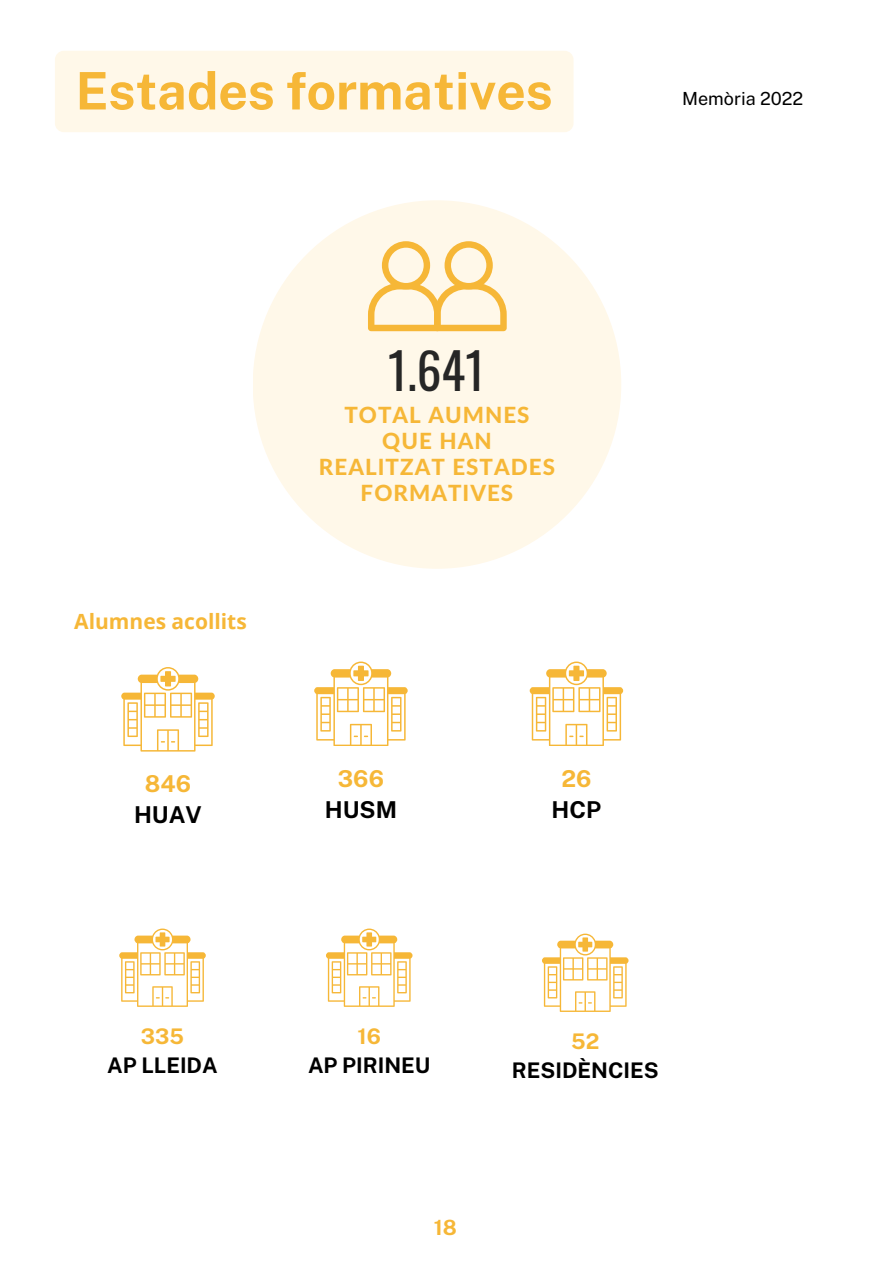
<style>
.page{position:relative;width:893px;height:1264px;background:#fff}
.page>*{position:absolute;margin:0;border:0;box-sizing:border-box;transform-origin:0 0}
.t1{font:700 51.75px "Public Sans";color:#f6b737}
.t2{font:49.2px "Oswald";color:#262626}
.t3{font:700 23.25px "Public Sans";color:#000}
.t4{font:700 23.25px "Public Sans";color:#f6b737}
.t5{font:800 22.35px/26.1px "Lato Latin";letter-spacing:.045em;color:#f6b737;text-align:center}
.t6{font:700 21.45px "Public Sans";color:#000}
.t7{font:700 21.45px "Public Sans";color:#f6b737}
.t8{font:700 21px "Open Sans";color:#f6b737}
.t9{font:700 21px "Public Sans";color:#f6b737}
.t10{font:18px "Public Sans";color:#000}
</style>
<div class="page">
<div style="left:55px;top:51px;width:518px;height:81px;background:#fff8e9;border-radius:9px"></div>
<div style="left:253px;top:200px;width:368px;height:369px;background:#fff8e9;border-radius:50%"></div>
<svg style="left:368px;top:241px;width:138px;height:90px"></svg>
<svg style="left:121px;top:667px;width:93px;height:84px"></svg>
<svg style="left:314px;top:661px;width:93px;height:85px"></svg>
<svg style="left:119px;top:928px;width:87px;height:78px"></svg>
<svg style="left:529px;top:661px;width:94px;height:85px"></svg>
<svg style="left:326px;top:928px;width:86px;height:78px"></svg>
<svg style="left:542px;top:933px;width:86px;height:78px"></svg>
<p class="t1" style="left:76px;top:60px;width:478px">Estades formatives</p>
<p class="t10" style="left:682px;top:88px;width:123px">Memòria 2022</p>
<p class="t8" style="left:74px;top:606px;width:174px">Alumnes acollits</p>
<p class="t4" style="left:145px;top:770px;width:48px">846</p>
<p class="t3" style="left:134px;top:801px;width:69px">HUAV</p>
<p class="t2" style="left:388px;top:332px;width:98px">1.641</p>
<p class="t5" style="left:319px;top:403px;width:237px">TOTAL AUMNES<br>QUE HAN<br>REALITZAT ESTADES<br>FORMATIVES</p>
<p class="t4" style="left:338px;top:764px;width:48px">366</p>
<p class="t3" style="left:325px;top:796px;width:74px">HUSM</p>
<p class="t4" style="left:561px;top:764px;width:32px">26</p>
<p class="t3" style="left:551px;top:796px;width:51px">HCP</p>
<p class="t7" style="left:141px;top:1023px;width:45px">335</p>
<p class="t6" style="left:107px;top:1052px;width:112px">AP LLEIDA</p>
<p class="t7" style="left:357px;top:1023px;width:25px">16</p>
<p class="t6" style="left:308px;top:1052px;width:124px">AP PIRINEU</p>
<p class="t9" style="left:434px;top:1214px;width:25px">18</p>
<p class="t7" style="left:571px;top:1028px;width:30px">52</p>
<p class="t6" style="left:512px;top:1057px;width:148px">RESIDÈNCIES</p>
</div>
